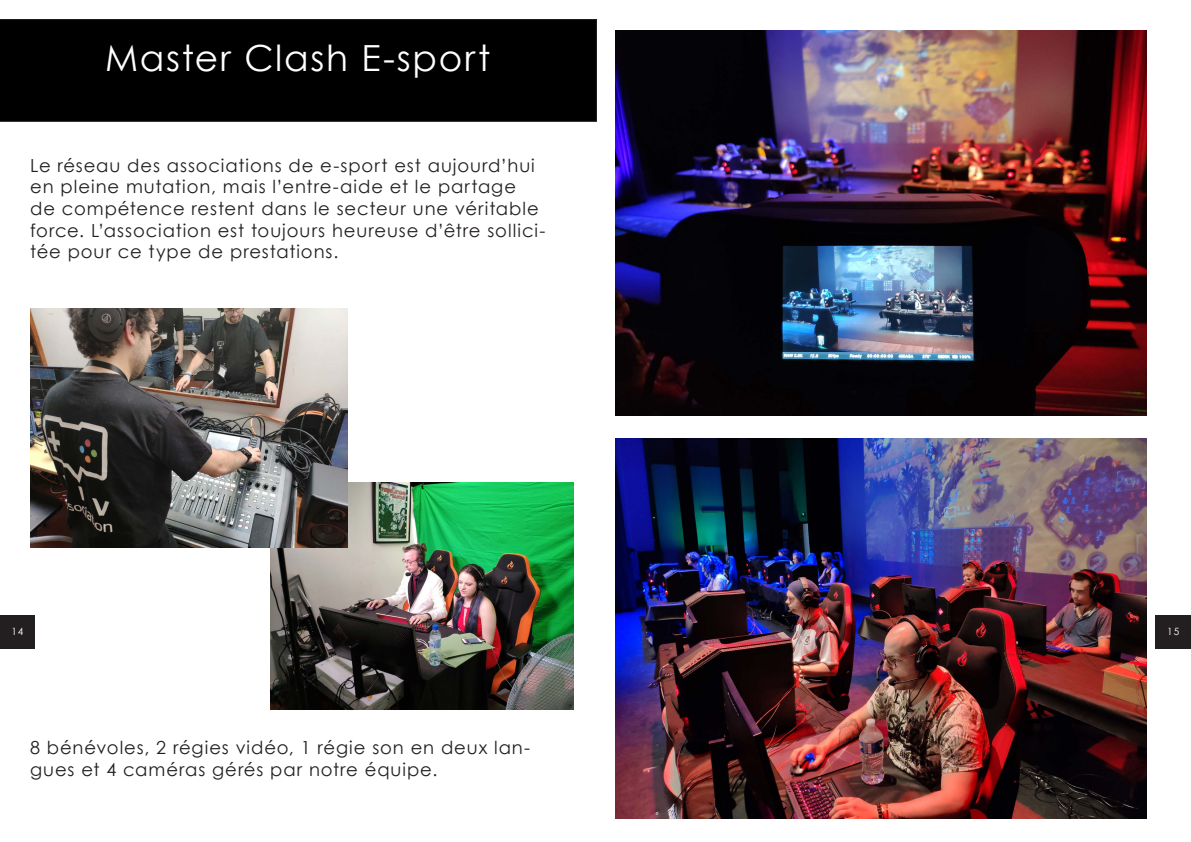
<style>
.page{position:relative;width:1191px;height:842px;background:#fff}
.page>*{position:absolute;margin:0;border:0;box-sizing:border-box;transform-origin:0 0}
.Paragraph_Style_10{font:36px "Century Gothic";letter-spacing:.05em;color:#fff}
.Paragraph_Style_10-2{font:18px/21.6px "Century Gothic";letter-spacing:.05em;color:#231f20}
.t1{font:10px "Century Gothic";color:#fff}
</style>
<div class="page">
<div style="left:0;top:19px;width:596px;height:103px;background:#000001"></div>
<img style="left:615px;top:30px;width:532px;height:386px">
<img style="left:271px;top:483px;width:302px;height:226px">
<img style="left:30px;top:309px;width:318px;height:238px">
<img style="left:615px;top:439px;width:532px;height:380px">
<div style="left:1155px;top:615px;width:36px;height:33px;background:#231f20"></div>
<div style="left:0;top:615px;width:35px;height:33px;background:#231f20"></div>
<p class="Paragraph_Style_10" style="left:105px;top:33px;width:387px">Master Clash E-sport</p>
<p class="Paragraph_Style_10-2" style="left:30px;top:154px;width:517px">Le réseau des associations de e-sport est aujourd’hui en pleine mutation, mais l’entre-aide et le partage de compétence restent dans le secteur une véritable force. L’association est toujours heureuse d’être sollici&shy;tée pour ce type de prestations.</p>
<p class="t1" style="left:11px;top:625px;width:14px">14</p>
<p class="t1" style="left:1167px;top:625px;width:14px">15</p>
<p class="Paragraph_Style_10-2" style="left:30px;top:736px;width:501px">8 bénévoles, 2 régies vidéo, 1 régie son en deux lan&shy;gues et 4 caméras gérés par notre équipe.</p>
</div>
